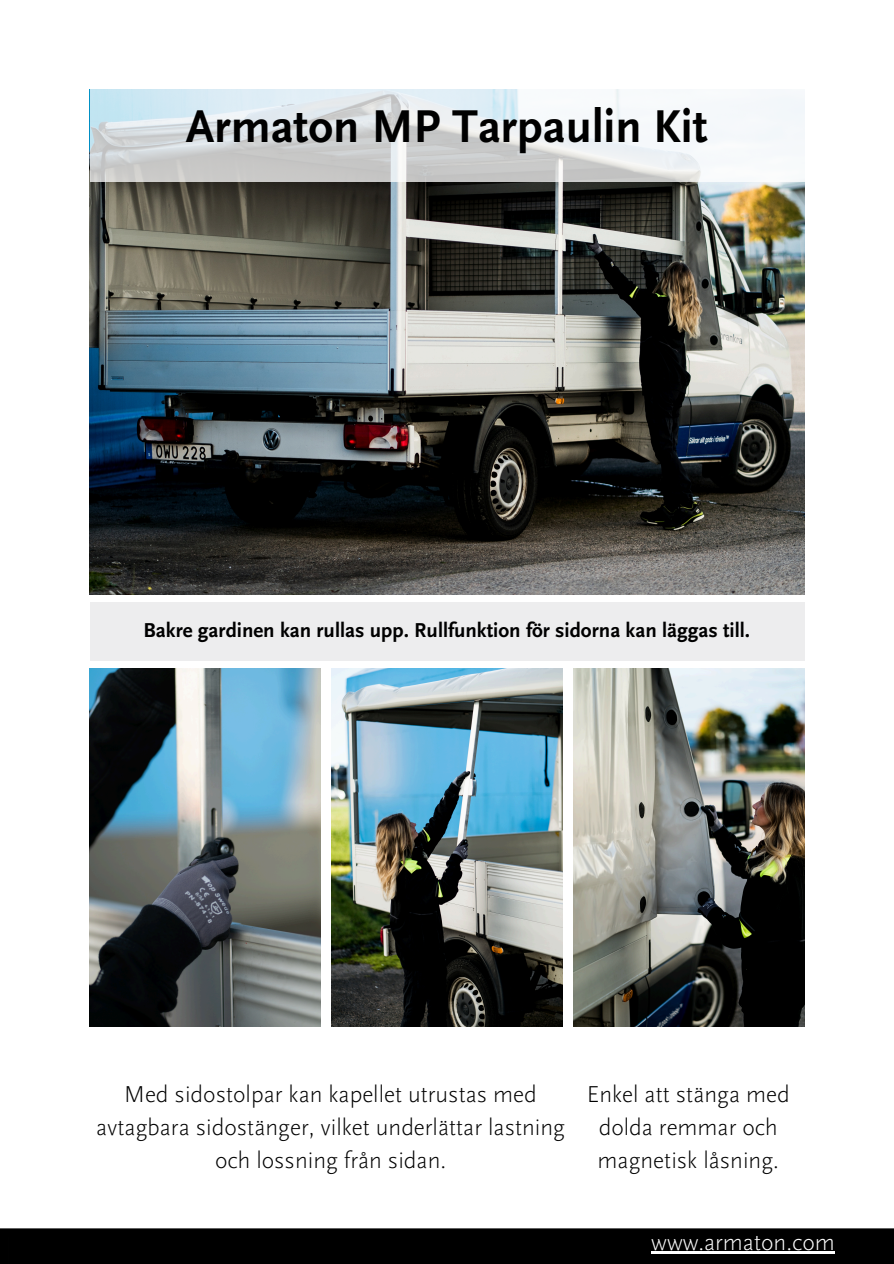
<style>
.page{position:relative;width:894px;height:1264px;background:#fff}
.page>*{position:absolute;margin:0;border:0;box-sizing:border-box;transform-origin:0 0}
.t1{font:700 48px "Scala Sans Pro";color:#000}
.t2{font:300 24px/32.7px "Scala Sans Pro";color:#000;text-align:center}
.t3{font:300 24px "Scala Sans Pro";color:#fff}
.t4{font:700 21px "Scala Sans Pro";color:#000}
</style>
<div class="page">
<div style="left:0;top:1228px;width:893px;height:35px;background:#000"></div>
<img style="left:89px;top:89px;width:715px;height:505px">
<svg style="left:90px;top:89px;width:714px;height:92px"></svg>
<img style="left:89px;top:669px;width:231px;height:357px">
<img style="left:331px;top:669px;width:231px;height:357px">
<img style="left:573px;top:669px;width:231px;height:357px">
<div style="left:90px;top:602px;width:714px;height:59px;background:#ededee"></div>
<hr style="left:651px;top:1251px;width:183px;height:2px;background:#fff">
<h2 class="t1" style="left:186px;top:98px;width:523px">Armaton MP Tarpaulin Kit</h2>
<h1 class="t4" style="left:143px;top:618px;width:607px">Bakre gardinen kan rullas upp. Rullfunktion för sidorna kan läggas till.</h1>
<p class="t2" style="left:96px;top:1078px;width:470px">Med sidostolpar kan kapellet utrustas med avtagbara sidostänger, vilket underlättar lastning och lossning från sidan.</p>
<h2 class="t2" style="left:586px;top:1078px;width:204px">Enkel att stänga med dolda remmar och magnetisk låsning.</h2>
<p class="t3" style="left:651px;top:1227px;width:185px">www.armaton.com</p>
</div>
